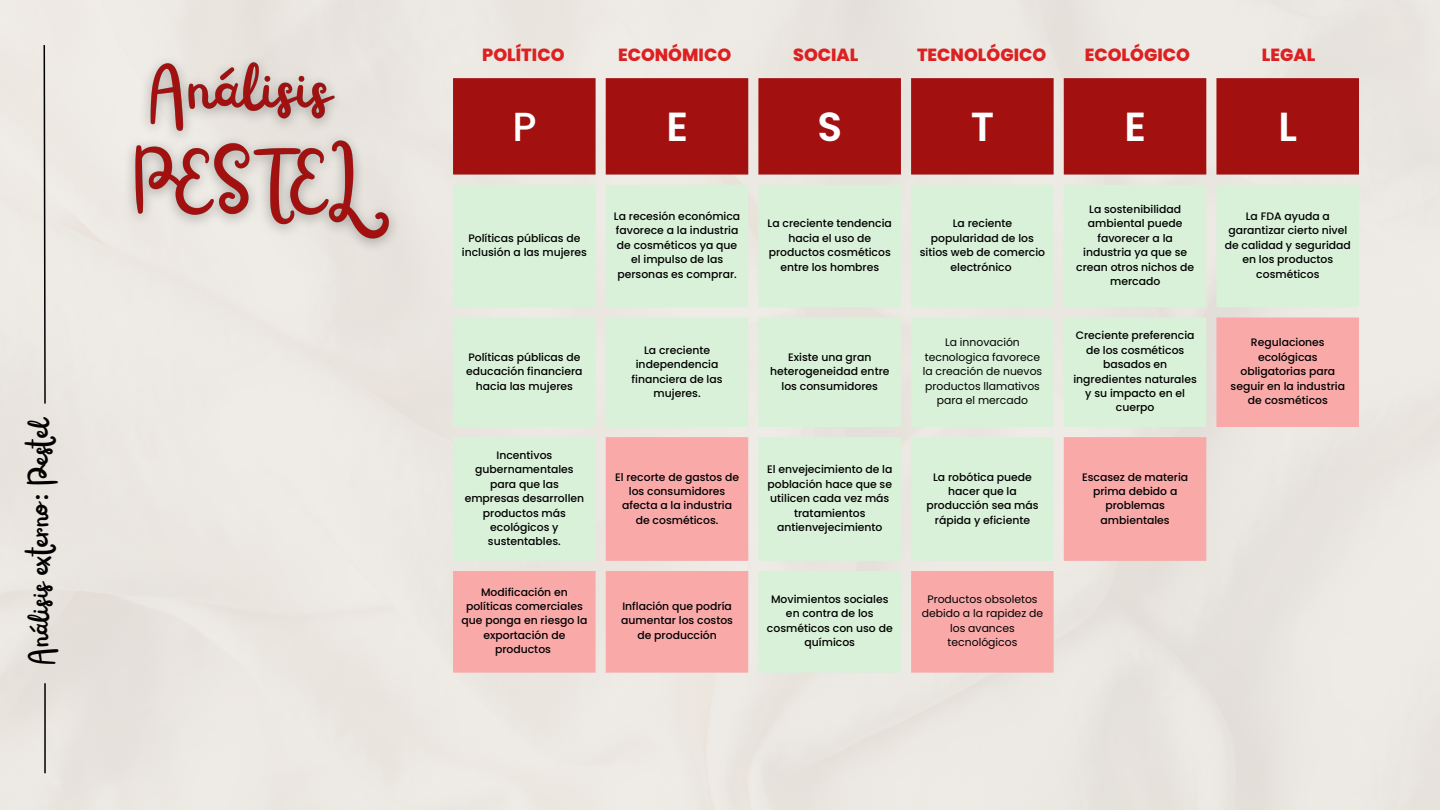
<style>
.page{position:relative;width:1440px;height:810px;background:#fff}
.page>*{position:absolute;margin:0;border:0;box-sizing:border-box;transform-origin:0 0}
.t1{font:600 40.6px "Poppins";color:#fff}
.t2{font:500 40.6px "Poppins";color:#fff}
.t3{font:33.3px "Railey";color:#000}
.t4{font:800 17.6px "Poppins";color:#db2121}
.t5{font:500 10.8px/14.4px "Poppins";color:#000;text-align:center}
.t6{font:10.8px/14.4px "Poppins";color:#000;text-align:center}
</style>
<div class="page">
<svg style="left:43px;top:44px;width:4px;height:361px"></svg>
<hr style="left:44px;top:683px;width:2px;height:90px;background:#000">
<svg style="left:453px;top:78px;width:906px;height:97px;background:#a61c1c"></svg>
<svg style="left:453px;top:185px;width:906px;height:132px;background:#dbefda"></svg>
<svg style="left:453px;top:317px;width:906px;height:356px;background:#e6d8cc"></svg>
<img style="left:117px;top:46px;width:292px;height:214px">
<p class="t3" style="left:22px;top:666px;width:250px;rotate:-90deg">Análisis externo: Pestel</p>
<p class="t4" style="left:482px;top:42px;width:84px">POLÍTICO</p>
<p class="t4" style="left:618px;top:42px;width:115px">ECONÓMICO</p>
<p class="t4" style="left:793px;top:42px;width:67px">SOCIAL</p>
<p class="t4" style="left:917px;top:42px;width:131px">TECNOLÓGICO</p>
<p class="t4" style="left:1085px;top:42px;width:107px">ECOLÓGICO</p>
<p class="t4" style="left:1262px;top:42px;width:55px">LEGAL</p>
<p class="t2" style="left:512px;top:98px;width:26px">P</p>
<p class="t1" style="left:666px;top:98px;width:23px">E</p>
<p class="t1" style="left:817px;top:98px;width:26px">S</p>
<p class="t1" style="left:971px;top:98px;width:25px">T</p>
<p class="t1" style="left:1124px;top:98px;width:23px">E</p>
<p class="t1" style="left:1279px;top:98px;width:20px">L</p>
<p class="t5" style="left:462px;top:231px;width:126px">Políticas públicas de inclusión a las mujeres</p>
<p class="t5" style="left:614px;top:209px;width:128px">La recesión económica favorece a la industria de cosméticos ya que el impulso de las personas es comprar.</p>
<p class="t5" style="left:768px;top:216px;width:126px">La creciente tendencia hacia el uso de productos cosméticos entre los hombres</p>
<p class="t5" style="left:920px;top:216px;width:127px">La reciente popularidad de los sitios web de comercio electrónico</p>
<p class="t5" style="left:1076px;top:202px;width:120px">La sostenibilidad ambiental puede favorecer a la industria ya que se crean otros nichos de mercado</p>
<p class="t5" style="left:1225px;top:209px;width:128px">La FDA ayuda a garantizar cierto nivel de calidad y seguridad en los productos cosméticos</p>
<p class="t5" style="left:466px;top:350px;width:118px">Políticas públicas de educación financiera hacia las mujeres</p>
<p class="t5" style="left:632px;top:343px;width:92px">La creciente independencia financiera de las mujeres.</p>
<p class="t5" style="left:770px;top:350px;width:121px">Existe una gran heterogeneidad entre los consumidores</p>
<p class="t6" style="left:923px;top:335px;width:121px">La innovación tecnologica favorece la creación de nuevos productos llamativos para el mercado</p>
<p class="t5" style="left:1073px;top:328px;width:125px">Creciente preferencia de los cosméticos basados en ingredientes naturales y su impacto en el cuerpo</p>
<p class="t5" style="left:1231px;top:335px;width:116px">Regulaciones ecológicas obligatorias para seguir en la industria de cosméticos</p>
<p class="t5" style="left:465px;top:448px;width:121px">Incentivos gubernamentales para que las empresas desarrollen productos más ecológicos y sustentables.</p>
<p class="t5" style="left:462px;top:585px;width:127px">Modificación en políticas comerciales que ponga en riesgo la exportación de productos</p>
<p class="t5" style="left:615px;top:470px;width:126px">El recorte de gastos de los consumidores afecta a la industria de cosméticos.</p>
<p class="t5" style="left:767px;top:462px;width:127px">El envejecimiento de la población hace que se utilicen cada vez más tratamientos antienvejecimiento</p>
<p class="t5" style="left:926px;top:470px;width:114px">La robótica puede hacer que la producción sea más rápida y eficiente</p>
<p class="t5" style="left:1082px;top:470px;width:108px">Escasez de materia prima debido a problemas ambientales</p>
<p class="t5" style="left:621px;top:599px;width:113px">Inflación que podría aumentar los costos de producción</p>
<p class="t5" style="left:767px;top:592px;width:127px">Movimientos sociales en contra de los cosméticos con uso de químicos</p>
<p class="t6" style="left:922px;top:592px;width:123px">Productos obsoletos debido a la rapidez de los avances tecnológicos</p>
</div>
